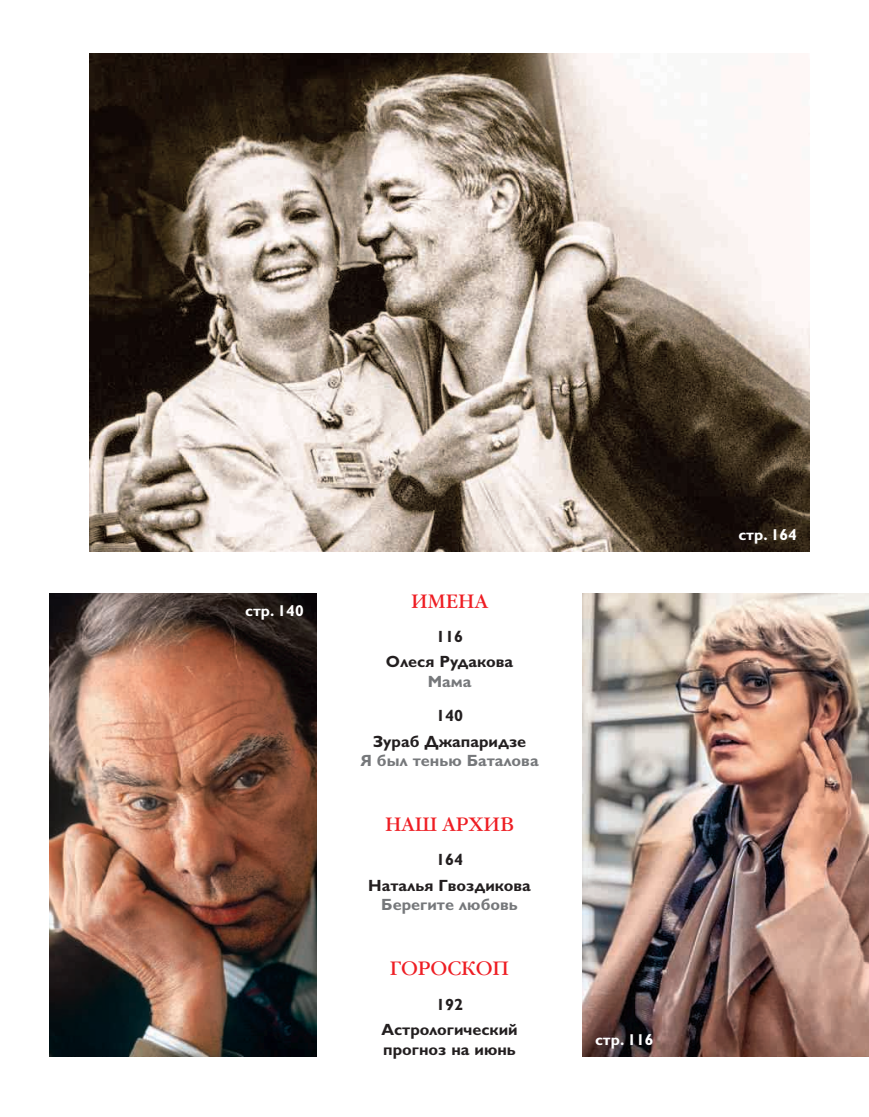
<style>
.page{position:relative;width:869px;height:1117px;background:#fff}
.page>*{position:absolute;margin:0;border:0;box-sizing:border-box;transform-origin:0 0}
.t1{font:19.25px "Garamond Book C";color:#ee1d23}
.t2{font:700 16.28px/25.4px "Gill Sans Cyr";color:#231f20;text-align:center}
.t3{font:700 16.28px/34.3px "Gill Sans Cyr";color:#76787b;text-align:center}
.t4{font:700 15.75px "Gill Sans Cyr";color:#fff}
.s1{color:#231f20}
</style>
<div class="page">
<img style="left:582px;top:593px;width:286px;height:462px">
<img style="left:49px;top:593px;width:267px;height:462px">
<img style="left:89px;top:53px;width:720px;height:498px">
<p class="t4" style="left:245px;top:605px;width:60px">стр. 140</p>
<p class="t1" style="left:411px;top:589px;width:78px">ИМЕНА</p>
<p class="t2" style="left:386px;top:625px;width:129px">116<br>Олеся Рудакова</p>
<p class="t3" style="left:427px;top:663px;width:45px">Мама<br><span class="s1">140</span></p>
<p class="t3" style="left:360px;top:731px;width:180px;line-height:19.4px"><span class="s1">Зураб Джапаридзе<br></span>Я был тенью Баталова</p>
<p class="t1" style="left:385px;top:813px;width:130px">НАШ АРХИВ</p>
<p class="t2" style="left:368px;top:847px;width:164px">164<br>Наталья Гвоздикова</p>
<p class="t3" style="left:381px;top:888px;width:138px">Берегите любовь</p>
<p class="t1" style="left:390px;top:957px;width:121px">ГОРОСКОП</p>
<p class="t2" style="left:381px;top:992px;width:138px">192<br>Астрологический</p>
<p class="t2" style="left:383px;top:1037px;width:134px">прогноз на июнь</p>
<p class="t4" style="left:594px;top:1033px;width:60px">стр. 116</p>
<p class="t4" style="left:738px;top:529px;width:60px">стр. 164</p>
</div>
